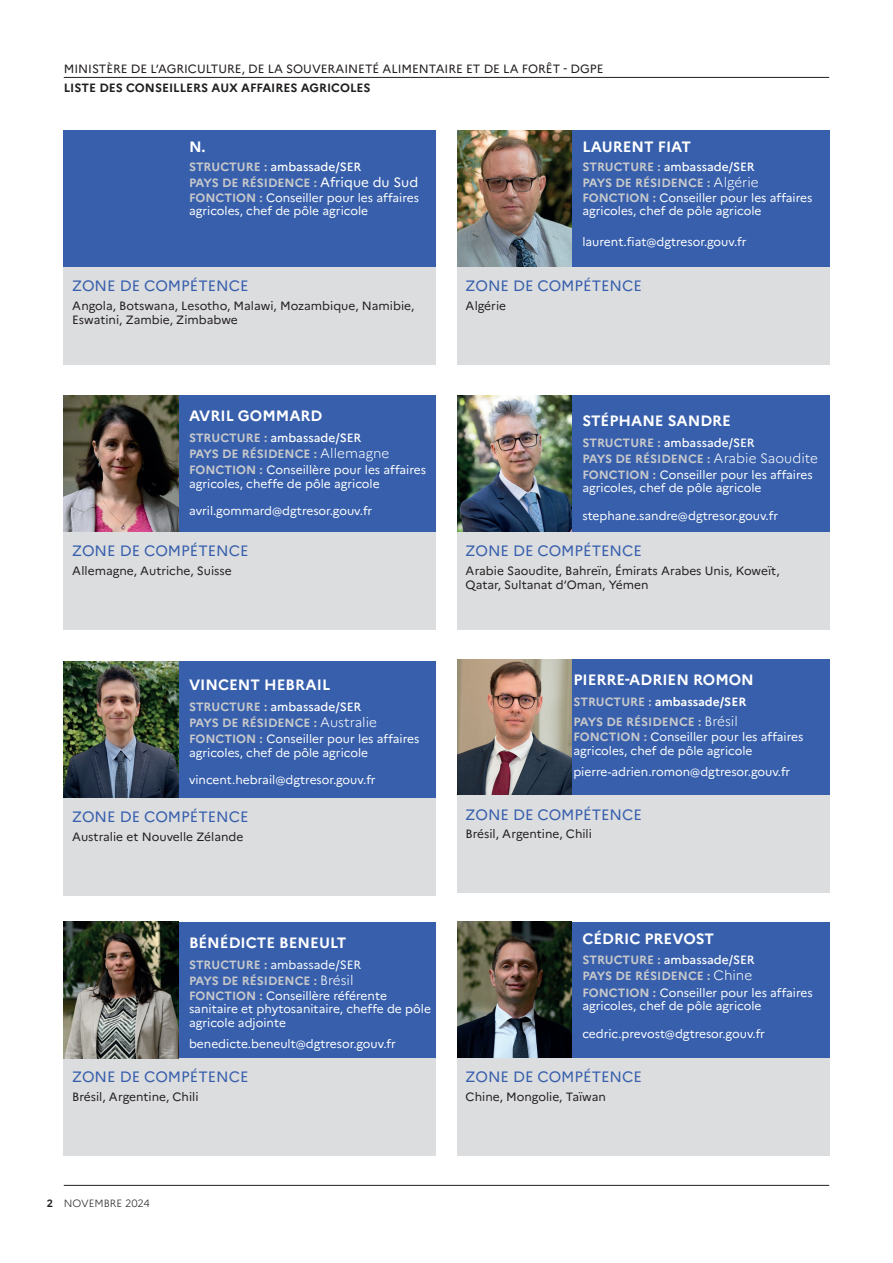
<style>
.page{position:relative;width:893px;height:1263px;background:#fff}
.page>*{position:absolute;margin:0;border:0;box-sizing:border-box;transform-origin:0 0}
.t1{font:15px "Marianne";color:#375fac}
.t2{font:700 15px "Marianne";color:#fff}
.t3{font:12px/13.5px "Marianne";color:#fff}
.t4{font:700 12px/16.2px "Marianne";color:#c7c8ca}
.t5{font:12px/14.4px "Marianne";color:#231f20}
.t6{font:700 12px "Marianne";color:#231f20}
.t7{font:300 10.5px "Marianne";color:#231f20}
.s1{font-weight:500;color:#fff}
.s2{font-weight:400;font-size:13.5px;color:#fff}
.s3{font-weight:700;color:#c7c8ca}
.s4{font-weight:300;font-size:13.5px;color:#fff}
.s5{font-weight:400;color:#fff}
.s6{color:#fff}
.s7{font-weight:700}
</style>
<div class="page">
<hr style="left:64px;top:77px;width:765px;height:1px;background:#231f20">
<hr style="left:64px;top:1185px;width:765px;height:1px;background:#231f20">
<div style="left:457px;top:130px;width:372px;height:137px;background:#375fac"></div>
<img style="left:457px;top:131px;width:115px;height:136px">
<div style="left:457px;top:267px;width:372px;height:97px;background:#dcdddf"></div>
<div style="left:64px;top:395px;width:372px;height:137px;background:#375fac"></div>
<img style="left:64px;top:395px;width:115px;height:137px">
<div style="left:64px;top:532px;width:372px;height:97px;background:#dcdddf"></div>
<div style="left:64px;top:662px;width:372px;height:136px;background:#375fac"></div>
<img style="left:64px;top:662px;width:115px;height:136px">
<div style="left:64px;top:798px;width:372px;height:98px;background:#dcdddf"></div>
<div style="left:64px;top:922px;width:372px;height:136px;background:#375fac"></div>
<div style="left:457px;top:659px;width:372px;height:137px;background:#375fac"></div>
<div style="left:64px;top:1058px;width:372px;height:98px;background:#dcdddf"></div>
<img style="left:457px;top:659px;width:115px;height:137px">
<div style="left:457px;top:796px;width:372px;height:97px;background:#dcdddf"></div>
<img style="left:64px;top:921px;width:115px;height:137px">
<div style="left:457px;top:395px;width:372px;height:137px;background:#375fac"></div>
<div style="left:457px;top:532px;width:372px;height:97px;background:#dcdddf"></div>
<img style="left:457px;top:395px;width:115px;height:137px">
<div style="left:457px;top:922px;width:372px;height:136px;background:#375fac"></div>
<img style="left:457px;top:922px;width:115px;height:136px">
<div style="left:457px;top:1058px;width:372px;height:98px;background:#dcdddf"></div>
<div style="left:64px;top:130px;width:372px;height:137px;background:#375fac"></div>
<div style="left:64px;top:267px;width:372px;height:97px;background:#dcdddf"></div>
<p class="t5" style="left:64px;top:60px;width:541px">MINISTÈRE DE L’AGRICULTURE, DE LA SOUVERAINETÉ ALIMENTAIRE ET DE LA FORÊT - DGPE</p>
<p class="t6" style="left:64px;top:79px;width:308px">LISTE DES CONSEILLERS AUX AFFAIRES AGRICOLES</p>
<p class="t2" style="left:189px;top:135px;width:18px">N.</p>
<p class="t4" style="left:189px;top:157px;width:231px">STRUCTURE : <span class="s1">ambassade/SER<br></span>PAYS DE RÉSIDENCE : <span class="s2">Afrique du Sud</span></p>
<p class="t3" style="left:189px;top:190px;width:231px"><span class="s3">FONCTION :</span> Conseiller pour les affaires agricoles, chef de pôle agricole</p>
<p class="t1" style="left:72px;top:274px;width:178px">ZONE DE COMPÉTENCE</p>
<p class="t5" style="left:72px;top:297px;width:344px">Angola, Botswana, Lesotho, Malawi, Mozambique, Namibie,<br>Eswatini, Zambie, Zimbabwe</p>
<p class="t2" style="left:189px;top:404px;width:135px">AVRIL GOMMARD</p>
<p class="t4" style="left:189px;top:428px;width:238px">STRUCTURE : <span class="s1">ambassade/SER<br></span>PAYS DE RÉSIDENCE : <span class="s4">Allemagne<br></span>FONCTION : <span class="s5">Conseillère pour les affaires</span></p>
<p class="t3" style="left:189px;top:476px;width:192px">agricoles, cheffe de pôle agricole</p>
<p class="t3" style="left:189px;top:503px;width:185px">avril.gommard@dgtresor.gouv.fr</p>
<p class="t1" style="left:72px;top:539px;width:178px">ZONE DE COMPÉTENCE</p>
<p class="t5" style="left:72px;top:562px;width:161px">Allemagne, Autriche, Suisse</p>
<p class="t2" style="left:189px;top:673px;width:143px">VINCENT HEBRAIL</p>
<p class="t4" style="left:189px;top:697px;width:232px">STRUCTURE : <span class="s1">ambassade/SER<br></span>PAYS DE RÉSIDENCE : <span class="s4">Australie<br></span>FONCTION : <span class="s5">Conseiller pour les affaires</span></p>
<p class="t3" style="left:189px;top:745px;width:181px">agricoles, chef de pôle agricole</p>
<p class="t3" style="left:189px;top:772px;width:188px">vincent.hebrail@dgtresor.gouv.fr</p>
<p class="t1" style="left:72px;top:805px;width:178px">ZONE DE COMPÉTENCE</p>
<p class="t5" style="left:72px;top:828px;width:173px">Australie et Nouvelle Zélande</p>
<p class="t2" style="left:582px;top:135px;width:110px">LAURENT FIAT</p>
<p class="t4" style="left:582px;top:157px;width:178px">STRUCTURE : <span class="s1">ambassade/SER<br></span>PAYS DE RÉSIDENCE : <span class="s4">Algérie</span></p>
<p class="t3" style="left:582px;top:190px;width:231px"><span class="s3">FONCTION :</span> Conseiller pour les affaires agricoles, chef de pôle agricole</p>
<p class="t3" style="left:582px;top:234px;width:166px">laurent.fiat@dgtresor.gouv.fr</p>
<p class="t1" style="left:466px;top:274px;width:178px">ZONE DE COMPÉTENCE</p>
<p class="t5" style="left:466px;top:297px;width:42px">Algérie</p>
<p class="t2" style="left:582px;top:409px;width:150px">STÉPHANE SANDRE</p>
<p class="t4" style="left:582px;top:433px;width:237px">STRUCTURE : <span class="s1">ambassade/SER<br></span>PAYS DE RÉSIDENCE : <span class="s4">Arabie Saoudite<br></span>FONCTION : <span class="s5">Conseiller pour les affaires</span></p>
<p class="t3" style="left:582px;top:480px;width:181px">agricoles, chef de pôle agricole</p>
<p class="t3" style="left:582px;top:508px;width:197px">stephane.sandre@dgtresor.gouv.fr</p>
<p class="t1" style="left:466px;top:539px;width:178px">ZONE DE COMPÉTENCE</p>
<p class="t5" style="left:466px;top:562px;width:316px">Arabie Saoudite, Bahreïn, Émirats Arabes Unis, Koweït,<br>Qatar, Sultanat d’Oman, Yémen</p>
<p class="t2" style="left:573px;top:668px;width:182px">PIERRE-ADRIEN ROMON</p>
<p class="t4" style="left:573px;top:690px;width:174px;line-height:20.4px">STRUCTURE : <span class="s6">ambassade/SER<br></span>PAYS DE RÉSIDENCE : <span class="s4">Brésil</span></p>
<p class="t3" style="left:573px;top:729px;width:231px"><span class="s3">FONCTION :</span> Conseiller pour les affaires agricoles, chef de pôle agricole</p>
<p class="t3" style="left:573px;top:764px;width:219px">pierre-adrien.romon@dgtresor.gouv.fr</p>
<p class="t1" style="left:466px;top:803px;width:178px">ZONE DE COMPÉTENCE</p>
<p class="t5" style="left:466px;top:826px;width:128px">Brésil, Argentine, Chili</p>
<p class="t2" style="left:189px;top:931px;width:159px">BÉNÉDICTE BENEULT</p>
<p class="t4" style="left:189px;top:955px;width:174px">STRUCTURE : <span class="s5">ambassade/SER<br></span>PAYS DE RÉSIDENCE : <span class="s4">Brésil</span></p>
<p class="t3" style="left:189px;top:988px;width:243px"><span class="s3">FONCTION :</span> Conseillère référente sanitaire et phytosanitaire, cheffe de pôle agricole adjointe</p>
<p class="t3" style="left:189px;top:1036px;width:208px">benedicte.beneult@dgtresor.gouv.fr</p>
<p class="t1" style="left:72px;top:1065px;width:178px">ZONE DE COMPÉTENCE</p>
<p class="t5" style="left:72px;top:1089px;width:128px">Brésil, Argentine, Chili</p>
<p class="t2" style="left:582px;top:927px;width:133px">CÉDRIC PREVOST</p>
<p class="t4" style="left:582px;top:951px;width:232px">STRUCTURE : <span class="s1">ambassade/SER<br></span>PAYS DE RÉSIDENCE : <span class="s4">Chine<br></span>FONCTION : <span class="s5">Conseiller pour les affaires</span></p>
<p class="t3" style="left:582px;top:998px;width:181px">agricoles, chef de pôle agricole</p>
<p class="t3" style="left:582px;top:1026px;width:184px">cedric.prevost@dgtresor.gouv.fr</p>
<p class="t1" style="left:466px;top:1065px;width:178px">ZONE DE COMPÉTENCE</p>
<p class="t5" style="left:466px;top:1089px;width:142px">Chine, Mongolie, Taïwan</p>
<p class="t7" style="left:47px;top:1197px;width:105px"><span class="s7">2</span> NOVEMBRE 2024</p>
</div>
